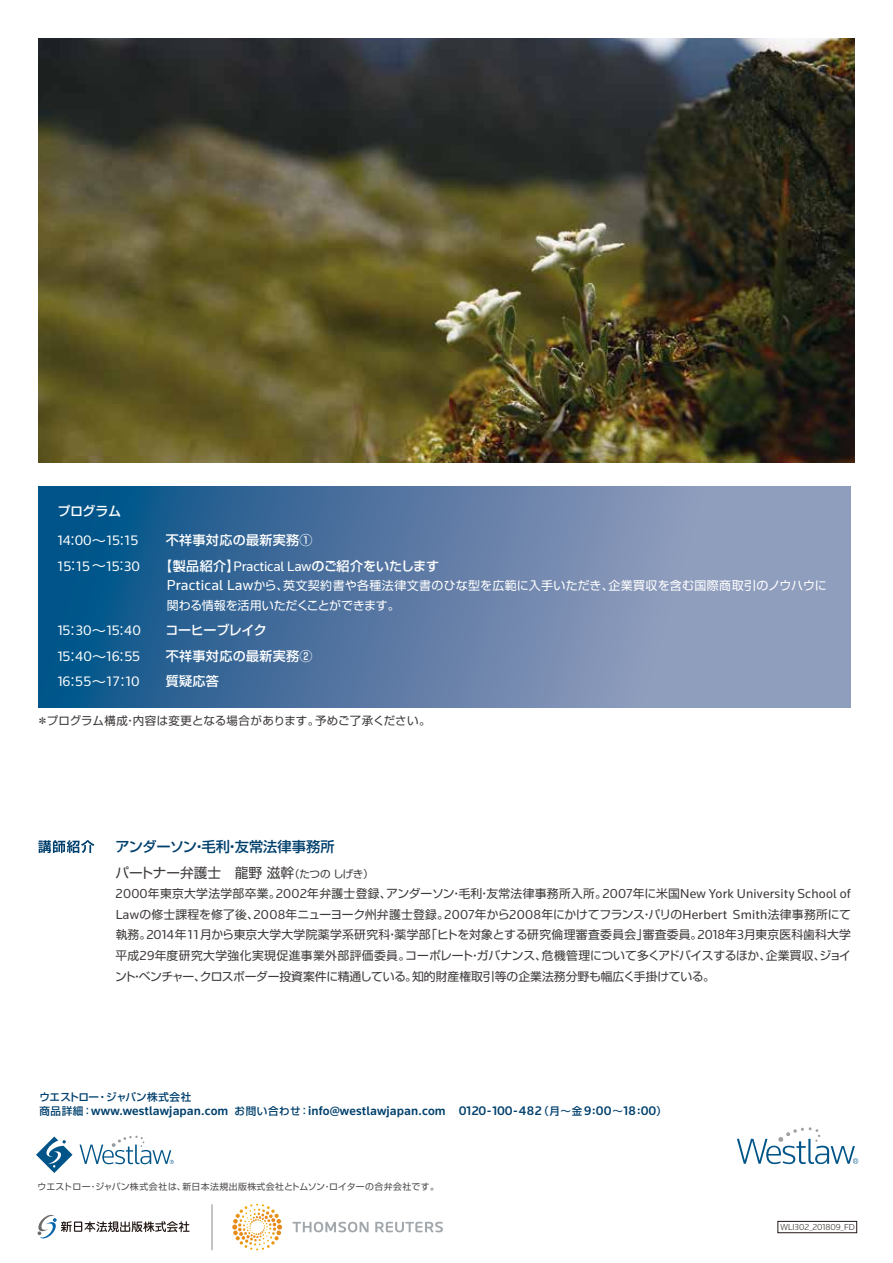
<style>
.page{position:relative;width:893px;height:1263px;background:#fff}
.page>*{position:absolute;margin:0;border:0;box-sizing:border-box;transform-origin:0 0}
.t1{font:14.25px "Knowledge";letter-spacing:.015em;color:#fff}
.t2{font:500 14.25px "Shin Go Pr 6 N";color:#00406d}
.t3{font:13.65px "Shin Go Pr 6 N";color:#3e3a39}
.t4{font:500 13.05px "Shin Go Pr 6 N";letter-spacing:.025em;color:#fff}
.t5{font:500 13.05px "Shin Go Pr 6 N";letter-spacing:-.005em;color:#fff}
.t6{font:500 13.05px "Shin Go Pr 6 N";letter-spacing:-.03em;color:#fff}
.t7{font:500 12.9px "Knowledge";letter-spacing:.01em;color:#00406d}
.t8{font:12px/19.5px "Shin Go Pr 6 N";letter-spacing:.01em;color:#fff}
.t9{font:11.85px/20.5px "Shin Go Pr 6 N";color:#3e3a39;text-align:justify}
.t10{font:11.4px "Shin Go Pr 6 N";letter-spacing:.01em;color:#3e3a39}
.t11{font:500 10.65px "Shin Go Pr 6 N";letter-spacing:-.02em;color:#00406d}
.t12{font:300 9px "Knowledge";letter-spacing:-.005em;color:#221815}
.t13{font:8.85px "Shin Go Pr 6 N";letter-spacing:.035em;color:#4c4948}
.s1{font-family:"Shin Go Pr 6 N"}
.s2{font-family:"Knowledge";font-weight:400;font-size:14.25px}
.s3{font-size:10.5px}
.s4{font-family:"Knowledge";font-size:15px}
.s5{font-family:"Knowledge";font-size:13.5px}
.s6{font-family:"Shin Go Pr 6 N";font-size:10.65px}
</style>
<div class="page">
<svg style="left:292px;top:1222px;width:151px;height:10px"></svg>
<svg style="left:232px;top:1203px;width:50px;height:45px"></svg>
<svg style="left:37px;top:1214px;width:153px;height:25px"></svg>
<hr style="left:212px;top:1204px;width:1px;height:46px;background:#898989">
<svg style="left:737px;top:1127px;width:121px;height:37px"></svg>
<svg style="left:80px;top:1136px;width:94px;height:28px"></svg>
<svg style="left:36px;top:1136px;width:37px;height:37px"></svg>
<div style="left:778px;top:1221px;width:79px;height:12px;border:1px solid #221815"></div>
<svg style="left:38px;top:487px;width:812px;height:220px;background:#5a7da6"></svg>
<svg style="left:38px;top:840px;width:56px;height:13px"></svg>
<img style="left:38px;top:38px;width:817px;height:424px">
<p class="t4" style="left:57px;top:500px;width:65px">プログラム</p>
<p class="t1" style="left:58px;top:531px;width:82px">14<span class="s1">：</span>00<span class="s1">～</span>15<span class="s1">：</span>15</p>
<p class="t4" style="left:166px;top:529px;width:148px">不祥事対応の最新実務①</p>
<p class="t1" style="left:58px;top:557px;width:84px">15<span class="s1">：</span>15<span class="s1">～</span>15<span class="s1">：</span>30</p>
<p class="t5" style="left:159px;top:555px;width:281px">【製品紹介】<span class="s2">Practical Law</span>のご紹介をいたします</p>
<p class="t8" style="left:136px;top:575px;width:693px"><span class="s3">　　</span> <span class="s4">Practical Law</span>から、英文契約書や各種法律文書のひな型を広範に入手いただき、企業買収を含む国際商取引のノウハウに<span class="s3">　　</span> 関わる情報を活用いただくことができます。</p>
<p class="t1" style="left:58px;top:621px;width:85px">15<span class="s1">：</span>30<span class="s1">～</span>15<span class="s1">：</span>40</p>
<p class="t6" style="left:165px;top:619px;width:103px">コーヒーブレイク</p>
<p class="t1" style="left:58px;top:647px;width:84px">15<span class="s1">：</span>40<span class="s1">～</span>16<span class="s1">：</span>55</p>
<p class="t4" style="left:166px;top:645px;width:148px">不祥事対応の最新実務②</p>
<p class="t1" style="left:58px;top:673px;width:83px">16<span class="s1">：</span>55<span class="s1">～</span>17<span class="s1">：</span>10</p>
<p class="t4" style="left:166px;top:671px;width:55px">質疑応答</p>
<p class="t10" style="left:37px;top:711px;width:395px">＊プログラム構成・内容は変更となる場合があります。予めご了承ください。</p>
<p class="t2" style="left:115px;top:835px;width:221px">アンダーソン・毛利・友常法律事務所</p>
<p class="t3" style="left:116px;top:861px;width:260px">パートナー弁護士　龍野 滋幹<span class="s3">（たつの しげき）</span></p>
<p class="t9" style="left:115px;top:882px;width:737px"><span class="s5">2000</span>年東京大学法学部卒業。<span class="s5">2002</span>年弁護士登録、アンダーソン・毛利・友常法律事務所入所。<span class="s5">2007</span>年に米国<span class="s5">New York University School of Law</span>の修士課程を修了後、<span class="s5">2008</span>年ニューヨーク州弁護士登録。<span class="s5">2007</span>年から<span class="s5">2008</span>年にかけてフランス・パリの<span class="s5">Herbert Smith</span>法律事務所にて執務。<span class="s5">2014</span>年<span class="s5">11</span>月から東京大学大学院薬学系研究科・薬学部「ヒトを対象とする研究倫理審査委員会」審査委員。<span class="s5">2018</span>年<span class="s5">3</span>月東京医科歯科大学平成<span class="s5">29</span>年度研究大学強化実現促進事業外部評価委員。コーポレート・ガバナンス、危機管理について多くアドバイスするほか、企業買収、ジョイント・ベンチャー、クロスボーダー投資案件に精通している。知的財産権取引等の企業法務分野も幅広く手掛けている。</p>
<p class="t11" style="left:39px;top:1088px;width:153px">ウエストロー・ジャパン株式会社</p>
<p class="t7" style="left:39px;top:1103px;width:629px"><span class="s6">商品詳細：</span>www.westlawjapan.com <span class="s6">お問い合わせ：</span>info@westlawjapan.com 0120-100-482<span class="s6">（月～金</span>9:00<span class="s6">～</span>18:00<span class="s6">）</span></p>
<p class="t13" style="left:37px;top:1179px;width:403px">ウエストロー・ジャパン株式会社は、新日本法規出版株式会社とトムソン・ロイターの合弁会社です。</p>
<p class="t12" style="left:781px;top:1221px;width:76px">WLI302_201809_FD</p>
</div>
